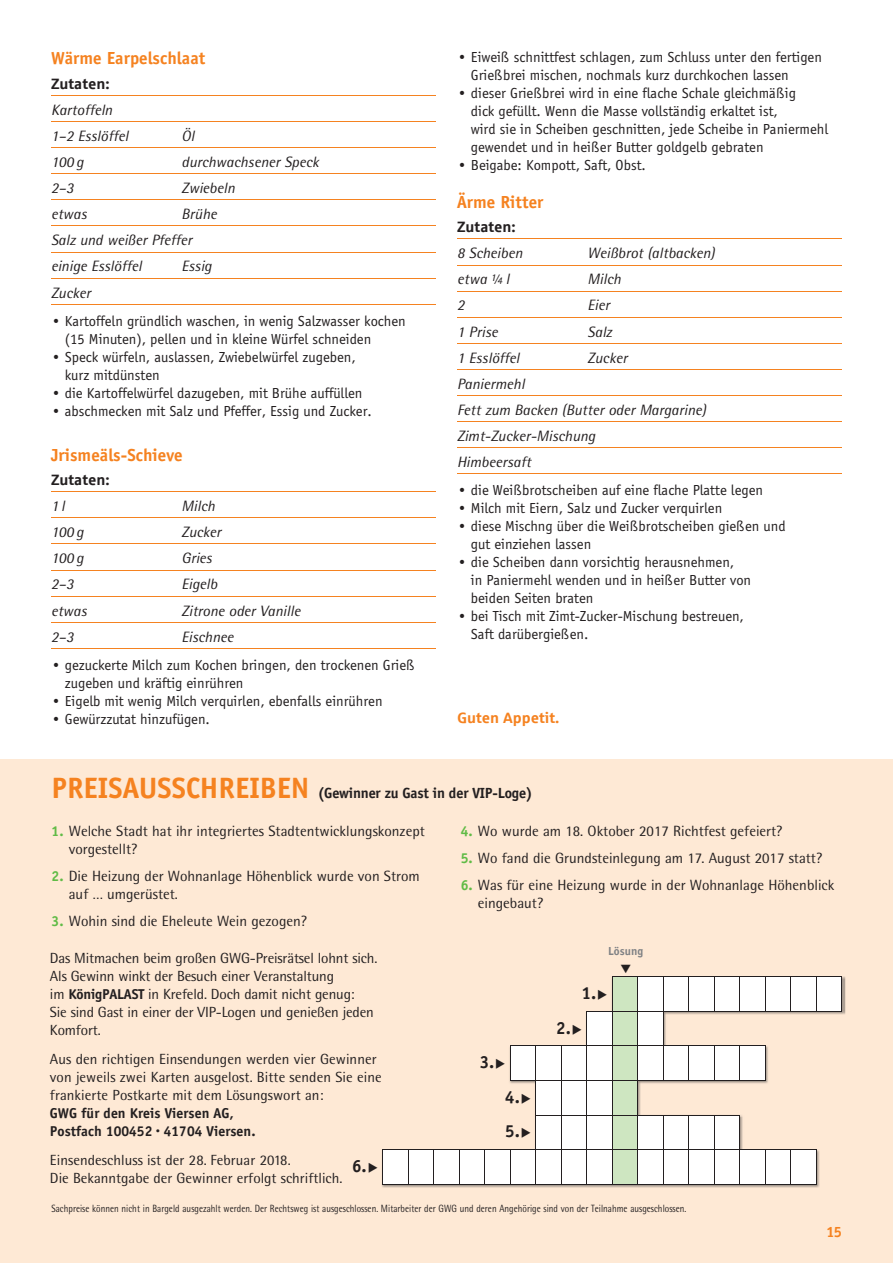
<style>
.page{position:relative;width:893px;height:1263px;background:#fff}
.page>*{position:absolute;margin:0;border:0;box-sizing:border-box;transform-origin:0 0}
.t1{font:700 18px "Officina Sans";letter-spacing:.005em;color:#f58220}
.t2{font:700 18px/34.5px "Officina Sans";color:#231f20}
.t3{font:700 15.15px "Officina Sans";letter-spacing:-.01em;color:#231f20}
.t4{font:15px/18px "Officina Sans";color:#231f20}
.t5{font:italic 15px/26.1px "Rotis Semi Sans";color:#231f20}
.t6{font:700 15px "Sparkasse Rg";color:#231f20}
.t7{font:700 15px "Sparkasse Rg";color:#f58220}
.t8{font:700 15px "Officina San ITC";color:#f58220}
.t9{font:14.85px/18.1px "Rotis Semi Sans";color:#231f20}
.t10{font:14.7px/18px "Rotis Semi Sans";color:#231f20}
.t11{font:700 14.7px/18px "Officina Sans";letter-spacing:.005em;color:#231f20}
.t12{font:700 12px "Officina Sans";color:#808285}
.t13{font:10.5px "Rotis Semi Sans";letter-spacing:.005em;color:#231f20;scale:.85 1}
.s1{font-size:30.3px;color:#f58220}
.s2{font-family:"Officina Sans";font-weight:700;color:#60bb46}
.s3{font-family:"Officina Sans";font-weight:700}
</style>
<div class="page">
<div style="left:0;top:759px;width:893px;height:504px;background:#fee9d5"></div>
<img style="left:382px;top:976px;width:463px;height:212px">
<hr style="left:51px;top:95px;width:385px;height:1px;background:#f58220">
<hr style="left:51px;top:121px;width:385px;height:1px;background:#f58220">
<hr style="left:51px;top:147px;width:385px;height:1px;background:#f58220">
<hr style="left:51px;top:173px;width:385px;height:1px;background:#f58220">
<hr style="left:51px;top:199px;width:385px;height:1px;background:#f58220">
<hr style="left:51px;top:226px;width:385px;height:1px;background:#f58220">
<hr style="left:51px;top:252px;width:385px;height:1px;background:#f58220">
<hr style="left:51px;top:278px;width:385px;height:1px;background:#f58220">
<hr style="left:51px;top:304px;width:385px;height:1px;background:#f58220">
<hr style="left:51px;top:491px;width:385px;height:1px;background:#f58220">
<hr style="left:51px;top:517px;width:385px;height:1px;background:#f58220">
<hr style="left:51px;top:544px;width:385px;height:1px;background:#f58220">
<hr style="left:51px;top:570px;width:385px;height:1px;background:#f58220">
<hr style="left:51px;top:596px;width:385px;height:1px;background:#f58220">
<hr style="left:51px;top:622px;width:385px;height:1px;background:#f58220">
<hr style="left:51px;top:648px;width:385px;height:1px;background:#f58220">
<hr style="left:457px;top:239px;width:385px;height:1px;background:#f58220">
<hr style="left:457px;top:265px;width:385px;height:1px;background:#f58220">
<hr style="left:457px;top:291px;width:385px;height:1px;background:#f58220">
<hr style="left:457px;top:317px;width:385px;height:1px;background:#f58220">
<hr style="left:457px;top:343px;width:385px;height:1px;background:#f58220">
<hr style="left:457px;top:369px;width:385px;height:1px;background:#f58220">
<hr style="left:457px;top:395px;width:385px;height:1px;background:#f58220">
<hr style="left:457px;top:421px;width:385px;height:1px;background:#f58220">
<hr style="left:457px;top:447px;width:385px;height:1px;background:#f58220">
<hr style="left:457px;top:473px;width:385px;height:1px;background:#f58220">
<svg style="left:382px;top:976px;width:460px;height:209px"></svg>
<p class="t1" style="left:51px;top:48px;width:156px">Wärme earpelschlaat</p>
<p class="t6" style="left:51px;top:74px;width:60px">Zutaten:</p>
<p class="t5" style="left:51px;top:97px;width:79px">Kartoffeln<br>1–2 Esslöffel</p>
<p class="t5" style="left:182px;top:123px;width:14px">Öl</p>
<p class="t5" style="left:51px;top:149px;width:34px">100 g</p>
<p class="t5" style="left:182px;top:149px;width:139px">durchwachsener Speck</p>
<p class="t5" style="left:51px;top:175px;width:24px">2–3</p>
<p class="t5" style="left:182px;top:175px;width:55px">Zwiebeln</p>
<p class="t5" style="left:51px;top:201px;width:37px">etwas</p>
<p class="t5" style="left:51px;top:201px;width:167px;text-indent:130px">Brühe<br>Salz und weißer Pfeffer einige Esslöffel</p>
<p class="t5" style="left:182px;top:253px;width:32px">Essig</p>
<p class="t5" style="left:51px;top:279px;width:41px">Zucker</p>
<p class="t4" style="left:65px;top:312px;width:342px;text-indent:-14px">• Kartoffeln gründlich waschen, in wenig Salzwasser kochen (15 Minuten), pellen und in kleine Würfel schneiden</p>
<p class="t4" style="left:65px;top:348px;width:292px;text-indent:-14px">• Speck würfeln, auslassen, Zwiebelwürfel zugeben, kurz mitdünsten</p>
<p class="t4" style="left:51px;top:384px;width:313px">• die Kartoffelwürfel dazugeben, mit Brühe auffüllen</p>
<p class="t4" style="left:51px;top:402px;width:322px">• abschmecken mit Salz und Pfeffer, Essig und Zucker.</p>
<p class="t1" style="left:51px;top:444px;width:133px">Jrismeäls-schieve</p>
<p class="t6" style="left:51px;top:470px;width:60px">Zutaten:</p>
<p class="t5" style="left:51px;top:493px;width:15px">1 l</p>
<p class="t5" style="left:182px;top:493px;width:35px">Milch</p>
<p class="t5" style="left:51px;top:519px;width:34px">100 g</p>
<p class="t5" style="left:182px;top:519px;width:41px">Zucker</p>
<p class="t5" style="left:51px;top:545px;width:34px">100 g</p>
<p class="t5" style="left:182px;top:545px;width:32px">Gries</p>
<p class="t5" style="left:51px;top:571px;width:24px">2–3</p>
<p class="t5" style="left:182px;top:571px;width:37px">Eigelb</p>
<p class="t5" style="left:51px;top:597px;width:37px">etwas</p>
<p class="t5" style="left:182px;top:597px;width:120px">Zitrone oder Vanille</p>
<p class="t5" style="left:51px;top:623px;width:24px">2–3</p>
<p class="t5" style="left:182px;top:623px;width:53px">Eischnee</p>
<p class="t4" style="left:65px;top:656px;width:352px;text-indent:-14px">• gezuckerte Milch zum Kochen bringen, den trockenen Grieß zugeben und kräftig einrühren</p>
<p class="t4" style="left:51px;top:692px;width:333px">• Eigelb mit wenig Milch verquirlen, ebenfalls einrühren</p>
<p class="t4" style="left:51px;top:710px;width:160px">• Gewürzzutat hinzufügen.</p>
<p class="t4" style="left:471px;top:48px;width:352px;text-indent:-14px">• Eiweiß schnittfest schlagen, zum Schluss unter den fertigen<br>Grießbrei mischen, nochmals kurz durchkochen lassen</p>
<p class="t4" style="left:471px;top:84px;width:359px;text-indent:-14px">• dieser Grießbrei wird in eine flache Schale gleichmäßig<br>dick gefüllt. Wenn die Masse vollständig erkaltet ist,<br>wird sie in Scheiben geschnitten, jede Scheibe in Paniermehl gewendet und in heißer Butter goldgelb gebraten</p>
<p class="t4" style="left:457px;top:156px;width:190px">• Beigabe: Kompott, Saft, Obst.</p>
<p class="t1" style="left:457px;top:191px;width:88px">Ärme ritter</p>
<p class="t6" style="left:457px;top:217px;width:60px">Zutaten:</p>
<p class="t5" style="left:457px;top:240px;width:67px">8 Scheiben</p>
<p class="t5" style="left:588px;top:240px;width:129px">Weißbrot (altbacken)</p>
<p class="t5" style="left:457px;top:266px;width:54px">etwa ¼ l</p>
<p class="t5" style="left:588px;top:266px;width:35px">Milch</p>
<p class="t5" style="left:457px;top:292px;width:9px">2</p>
<p class="t5" style="left:588px;top:292px;width:24px">Eier</p>
<p class="t5" style="left:457px;top:318px;width:42px">1 Prise</p>
<p class="t5" style="left:588px;top:318px;width:26px">Salz</p>
<p class="t5" style="left:457px;top:344px;width:64px">1 Esslöffel</p>
<p class="t5" style="left:588px;top:344px;width:41px">Zucker</p>
<p class="t5" style="left:457px;top:370px;width:250px">Paniermehl<br>Fett zum Backen (Butter oder Margarine)<br>Zimt-Zucker-Mischung<br>Himbeersaft</p>
<p class="t4" style="left:457px;top:481px;width:307px">• die Weißbrotscheiben auf eine flache Platte legen</p>
<p class="t4" style="left:457px;top:499px;width:267px">• Milch mit Eiern, Salz und Zucker verquirlen</p>
<p class="t4" style="left:471px;top:517px;width:316px;text-indent:-14px">• diese Mischng über die Weißbrotscheiben gießen und gut einziehen lassen</p>
<p class="t4" style="left:471px;top:553px;width:282px;text-indent:-14px">• die Scheiben dann vorsichtig herausnehmen,<br>in Paniermehl wenden und in heißer Butter von beiden Seiten braten</p>
<p class="t4" style="left:471px;top:607px;width:275px;text-indent:-14px">• bei Tisch mit Zimt-Zucker-Mischung bestreuen,<br>Saft darübergießen.</p>
<p class="t7" style="left:457px;top:708px;width:104px">Guten Appetit.</p>
<p class="t3" style="left:52px;top:784px;width:482px"><span class="s1">preisAusschreiben</span> (Gewinner zu Gast in der Vip-loge)</p>
<p class="t9" style="left:69px;top:822px;width:358px;text-indent:-17px"><span class="s2">1.</span> Welche Stadt hat ihr integriertes Stadtentwicklungskonzept vorgestellt?</p>
<p class="t9" style="left:69px;top:867px;width:353px;text-indent:-17px"><span class="s2">2.</span> Die Heizung der Wohnanlage Höhenblick wurde von Strom auf … umgerüstet.</p>
<p class="t9" style="left:52px;top:912px;width:257px"><span class="s2">3.</span> Wohin sind die Eheleute Wein gezogen?</p>
<p class="t9" style="left:461px;top:822px;width:323px"><span class="s2">4.</span> Wo wurde am 18. Oktober 2017 Richtfest gefeiert?</p>
<p class="t9" style="left:461px;top:849px;width:363px"><span class="s2">5.</span> Wo fand die Grundsteinlegung am 17. August 2017 statt?</p>
<p class="t9" style="left:478px;top:875px;width:358px;text-indent:-17px"><span class="s2">6.</span> Was für eine Heizung wurde in der Wohnanlage Höhenblick eingebaut?</p>
<p class="t10" style="left:50px;top:948px;width:329px">Das Mitmachen beim großen GWG-Preisrätsel lohnt sich.<br>Als Gewinn winkt der Besuch einer Veran stal tung<br>im <span class="s3">KönigpAlAst</span> in Krefeld. Doch damit nicht genug:<br>Sie sind Gast in einer der VIP-Logen und genießen jeden Komfort.</p>
<p class="t10" style="left:50px;top:1049px;width:333px">Aus den richtigen Einsendungen werden vier Gewinner von jeweils zwei Karten ausgelost. Bitte senden Sie eine frankierte Postkarte mit dem Lösungswort an:</p>
<p class="t11" style="left:50px;top:1103px;width:207px">GWG für den Kreis Viersen AG, postfach 100452 · 41704 Viersen.</p>
<p class="t10" style="left:50px;top:1150px;width:294px">Einsendeschluss ist der 28. Februar 2018.<br>Die Bekanntgabe der Gewinner erfolgt schriftlich.</p>
<p class="t2" style="left:352px;top:1149px;width:28px">6.◆</p>
<p class="t2" style="left:505px;top:1045px;width:28px;text-indent:-26px">3.◆<br>4.◆<br>5.◆</p>
<p class="t12" style="left:608px;top:944px;width:37px">lösung</p>
<p class="t2" style="left:556px;top:976px;width:53px;text-indent:26px">1.◆<br>2.◆</p>
<p class="t13" style="left:51px;top:1202px;width:748px">Sachpreise können nicht in Bargeld ausgezahlt werden. Der Rechtsweg ist ausgeschlossen. Mitarbeiter der GWG und deren Angehörige sind von der Teilnahme ausgeschlossen.</p>
<p class="t8" style="left:826px;top:1222px;width:17px">15</p>
</div>
